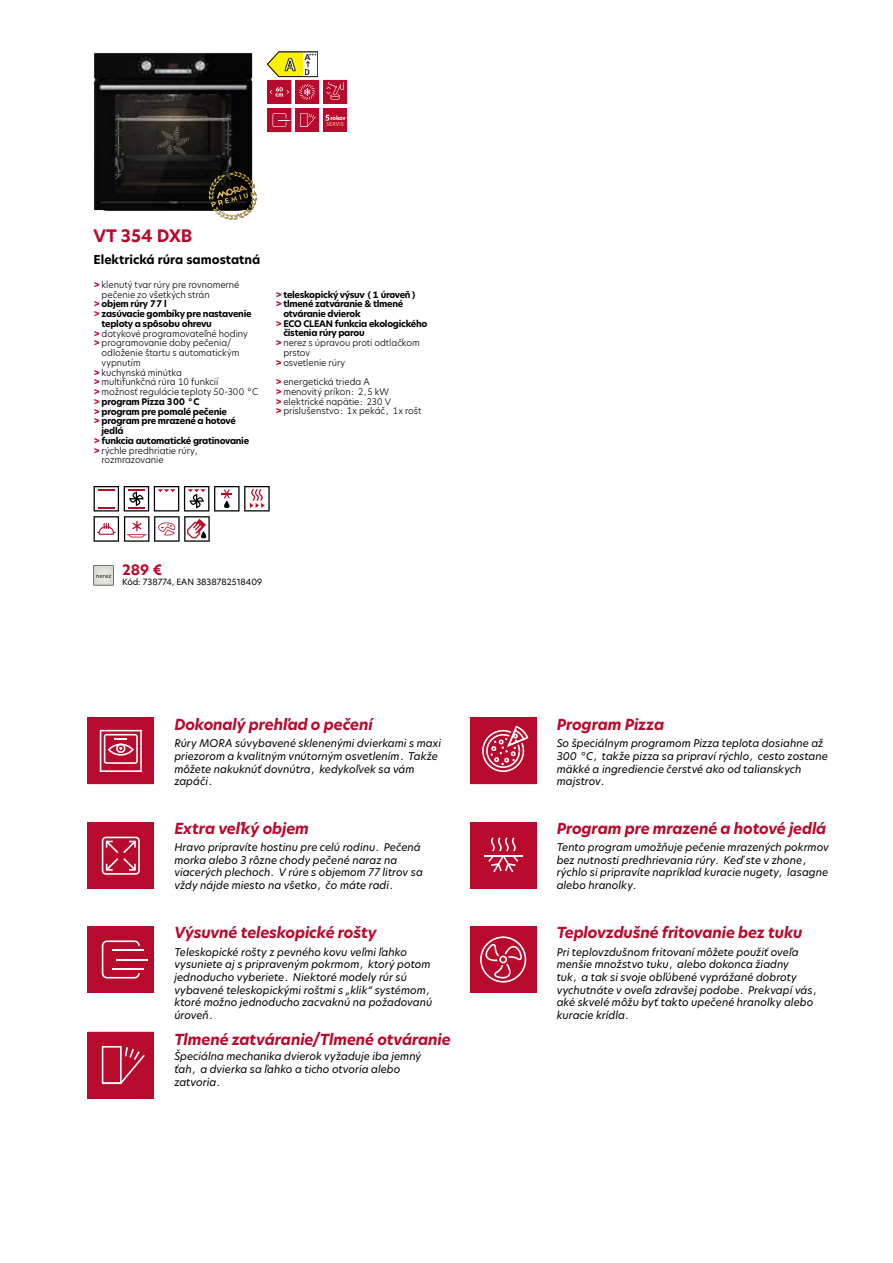
<style>
.page{position:relative;width:893px;height:1263px;background:#fff}
.page>*{position:absolute;margin:0;border:0;box-sizing:border-box;transform-origin:0 0}
.t1{font:700 16.95px "New Hero";color:#b80a2c}
.t2{font:italic 700 15px "New Hero";letter-spacing:-.01em;color:#b80a2c}
.t3{font:700 14.1px "New Hero";color:#b80a2c}
.t4{font:700 12px "New Hero";color:#000}
.t5{font:italic 10.5px/12.6px "New Hero";color:#000}
.t6{font:700 9.3px "Calibri";color:#1d1d1b}
.t7{font:300 9px/9.8px "New Hero";letter-spacing:-.005em;color:#000}
.t8{font:700 9px "New Hero";letter-spacing:-.03em;color:#000}
.t9{font:8.4px "New Hero";color:#000}
.t10{font:6.3px "DIN Pro";letter-spacing:-.015em;color:#000}
.t11{font:700 5.55px "New Hero";letter-spacing:-.04em;color:#fff}
.t12{font:700 5.1px "Calibri";color:#1d1d1b}
.s1{font-size:9.3px}
.s2{font-weight:700;color:#b80a2c}
.s3{color:#b80a2c}
</style>
<div class="page">
<svg style="left:94px;top:565px;width:20px;height:20px"></svg>
<img style="left:94px;top:53px;width:158px;height:158px">
<svg style="left:209px;top:172px;width:48px;height:48px"></svg>
<svg style="left:94px;top:486px;width:176px;height:56px"></svg>
<svg style="left:88px;top:718px;width:66px;height:66px;background:#c12c49"></svg>
<svg style="left:470px;top:718px;width:66px;height:66px;background:#c12b48"></svg>
<svg style="left:88px;top:822px;width:66px;height:67px;background:#be203e"></svg>
<svg style="left:470px;top:822px;width:66px;height:67px;background:#bc1939"></svg>
<svg style="left:88px;top:926px;width:66px;height:67px;background:#bd1e3d"></svg>
<svg style="left:470px;top:926px;width:66px;height:67px;background:#bf2341"></svg>
<svg style="left:88px;top:1032px;width:66px;height:66px;background:#bc1939"></svg>
<svg style="left:267px;top:52px;width:80px;height:80px"></svg>
<p class="t12" style="left:305px;top:51px;width:13px"><span class="s1">A</span>+++</p>
<p class="t6" style="left:305px;top:65px;width:7px">D</p>
<p class="t11" style="left:330px;top:114px;width:17px">rokov</p>
<h1 class="t1" style="left:94px;top:224px;width:100px">VT 354 DXB</h1>
<p class="t4" style="left:94px;top:252px;width:168px">Elektrická rúra samostatná</p>
<p class="t7" style="left:94px;top:279px;width:147px"><span class="s2">&gt;</span> klenutý tvar rúry pre rovnomerné</p>
<p class="t7" style="left:102px;top:289px;width:110px">pečenie zo všetkých strán</p>
<p class="t8" style="left:94px;top:298px;width:75px"><span class="s3">&gt;</span> objem rúry 77 l</p>
<p class="t8" style="left:94px;top:308px;width:160px"><span class="s3">&gt;</span> zasúvacie gombíky pre nastavenie</p>
<p class="t8" style="left:102px;top:317px;width:112px">teploty a spôsobu ohrevu</p>
<p class="t7" style="left:94px;top:328px;width:156px"><span class="s2">&gt;</span> dotykové programovateľné hodiny</p>
<p class="t7" style="left:94px;top:338px;width:139px"><span class="s2">&gt;</span> programovanie doby pečenia/</p>
<p class="t7" style="left:102px;top:348px;width:139px">odloženie štartu s automatickým</p>
<p class="t7" style="left:102px;top:357px;width:41px">vypnutím</p>
<p class="t7" style="left:94px;top:367px;width:90px"><span class="s2">&gt;</span> kuchynská minútka</p>
<p class="t7" style="left:94px;top:377px;width:126px"><span class="s2">&gt;</span> multifunkčná rúra 10 funkcií</p>
<p class="t7" style="left:94px;top:387px;width:166px"><span class="s2">&gt;</span> možnosť regulácie teploty 50-300 °C</p>
<p class="t8" style="left:94px;top:395px;width:107px"><span class="s3">&gt;</span> program Pizza 300 °C</p>
<p class="t8" style="left:94px;top:405px;width:135px"><span class="s3">&gt;</span> program pre pomalé pečenie</p>
<p class="t8" style="left:94px;top:415px;width:144px"><span class="s3">&gt;</span> program pre mrazené a hotové</p>
<p class="t8" style="left:102px;top:425px;width:23px">jedlá</p>
<p class="t8" style="left:94px;top:434px;width:157px"><span class="s3">&gt;</span> funkcia automatické gratinovanie</p>
<p class="t7" style="left:94px;top:445px;width:108px"><span class="s2">&gt;</span> rýchle predhriatie rúry,</p>
<p class="t7" style="left:102px;top:455px;width:64px">rozmrazovanie</p>
<p class="t8" style="left:275px;top:288px;width:143px"><span class="s3">&gt;</span> teleskopický výsuv (1 úroveň)</p>
<p class="t8" style="left:275px;top:298px;width:129px"><span class="s3">&gt;</span> tlmené zatváranie &amp; tlmené</p>
<p class="t8" style="left:283px;top:308px;width:79px">otváranie dvierok</p>
<p class="t8" style="left:275px;top:317px;width:154px"><span class="s3">&gt;</span> ECO CLEAN funkcia ekologického</p>
<p class="t8" style="left:283px;top:327px;width:83px">čistenia rúry parou</p>
<p class="t7" style="left:275px;top:338px;width:146px"><span class="s2">&gt;</span> nerez s úpravou proti odtlačkom</p>
<p class="t7" style="left:283px;top:348px;width:28px">prstov</p>
<p class="t7" style="left:275px;top:357px;width:71px"><span class="s2">&gt;</span> osvetlenie rúry</p>
<p class="t7" style="left:275px;top:377px;width:148px"><span class="s2">&gt;</span> energetická trieda A<br><span class="s2">&gt;</span> menovitý príkon: 2,5 kW<br><span class="s2">&gt;</span> elektrické napätie: 230 V<br><span class="s2">&gt;</span> príslušenstvo: 1x pekáč, 1x rošt</p>
<p class="t10" style="left:96px;top:571px;width:17px">nerez</p>
<h3 class="t3" style="left:122px;top:561px;width:42px">289 €</h3>
<p class="t9" style="left:122px;top:576px;width:142px">Kód: 738774, EAN 3838782518409</p>
<h2 class="t2" style="left:174px;top:714px;width:200px">Dokonalý prehľad o pečení</h2>
<h2 class="t2" style="left:557px;top:714px;width:109px">Program Pizza</h2>
<p class="t5" style="left:174px;top:737px;width:268px">Rúry MORA súvybavené sklenenými dvierkami s maxi priezorom a kvalitným vnútorným osvetlením. Takže môžete nakuknúť dovnútra, kedykoľvek sa vám zapáči.</p>
<p class="t5" style="left:557px;top:737px;width:273px">So špeciálnym programom Pizza teplota dosiahne až 300 °C, takže pizza sa pripraví rýchlo, cesto zostane mäkké a ingrediencie čerstvé ako od talianskych majstrov.</p>
<h2 class="t2" style="left:174px;top:819px;width:136px">Extra veľký objem</h2>
<h2 class="t2" style="left:557px;top:819px;width:271px">Program pre mrazené a hotové jedlá</h2>
<p class="t5" style="left:174px;top:841px;width:250px">Hravo pripravíte hostinu pre celú rodinu. Pečená morka alebo 3 rôzne chody pečené naraz na viacerých plechoch. V rúre s objemom 77 litrov sa vždy nájde miesto na všetko, čo máte radi.</p>
<p class="t5" style="left:557px;top:841px;width:274px">Tento program umožňuje pečenie mrazených pokrmov bez nutnosti predhrievania rúry. Keď ste v zhone, rýchlo si pripravíte napríklad kuracie nugety, lasagne alebo hranolky.</p>
<h2 class="t2" style="left:174px;top:922px;width:204px">Výsuvné teleskopické rošty</h2>
<h2 class="t2" style="left:557px;top:922px;width:247px">Teplovzdušné fritovanie bez tuku</h2>
<p class="t5" style="left:174px;top:945px;width:259px">Teleskopické rošty z pevného kovu veľmi ľahko vysuniete aj s pripraveným pokrmom, ktorý potom jednoducho vyberiete. Niektoré modely rúr sú vybavené teleskopickými roštmi s „klik“ systémom, ktoré možno jednoducho zacvaknú na požadovanú úroveň.</p>
<p class="t5" style="left:557px;top:945px;width:264px">Pri teplovzdušnom fritovaní môžete použiť oveľa menšie množstvo tuku, alebo dokonca žiadny<br>tuk, a tak si svoje obľúbené vyprážané dobroty vychutnáte v oveľa zdravšej podobe. Prekvapí vás, aké skvelé môžu byť takto upečené hranolky alebo kuracie krídla.</p>
<p class="t5" style="left:174px;top:1050px;width:248px">Špeciálna mechanika dvierok vyžaduje iba jemný ťah, a dvierka sa ľahko a ticho otvoria alebo zatvoria.</p>
<h2 class="t2" style="left:174px;top:1029px;width:278px">Tlmené zatváranie/Tlmené otváranie</h2>
</div>
